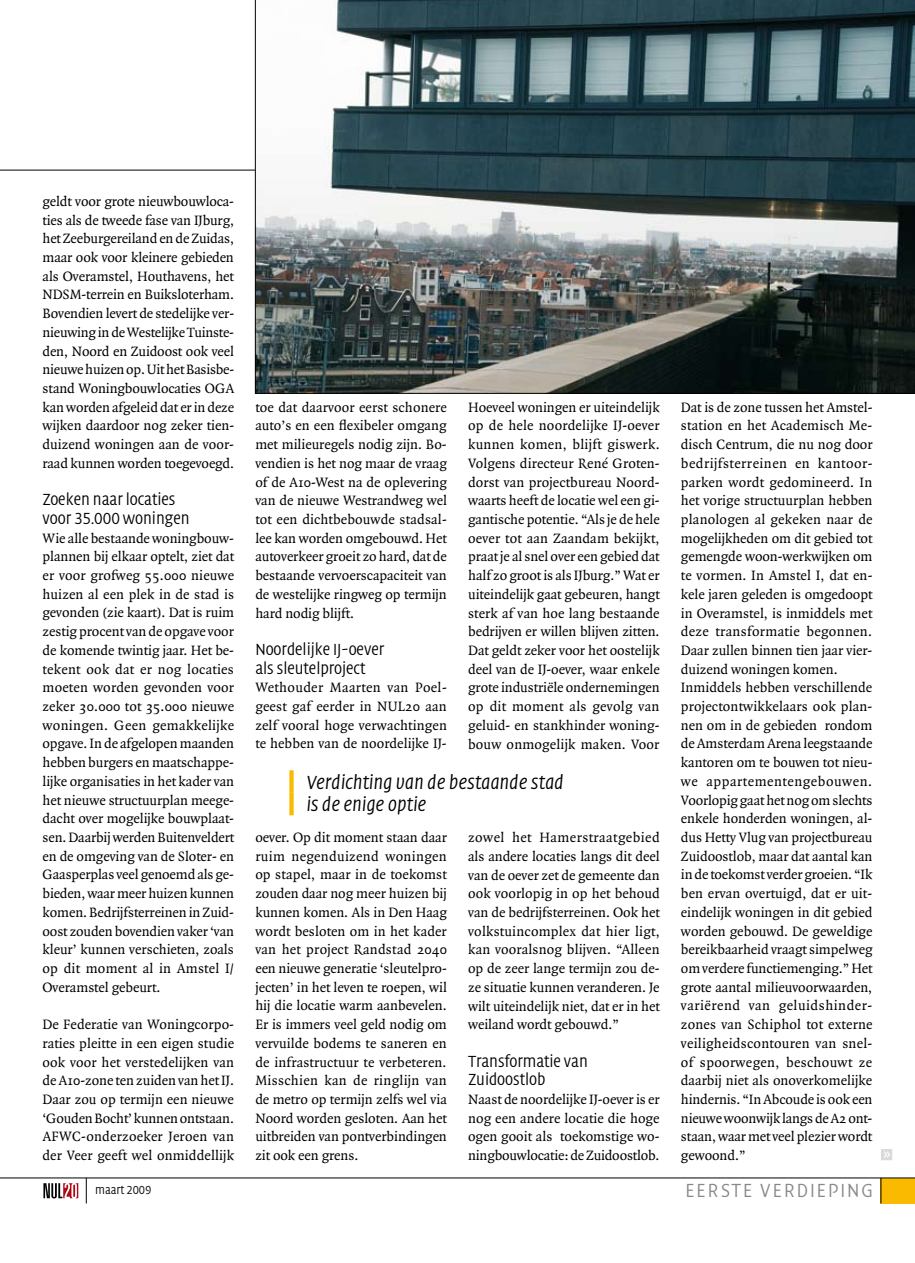
<style>
.page{position:relative;width:915px;height:1263px;background:#fff}
.page>*{position:absolute;margin:0;border:0;box-sizing:border-box;transform-origin:0 0}
.t1{font:italic 300 19.5px/22.5px "Quadraat Head";letter-spacing:-.005em;color:#000}
.t2{font:300 19.5px "Quadraat Head";letter-spacing:.095em;color:#87888a}
.t3{font:300 16.5px/18.8px "Quadraat Head";letter-spacing:-.005em;color:#000}
.t4{font:14.55px/18.8px "Quadraat";letter-spacing:-.005em;color:#000;text-align:justify}
.t5{font:300 12px "Quadraat Head";letter-spacing:-.005em;color:#000}
</style>
<div class="page">
<div style="left:880px;top:1178px;width:34px;height:25px;background:#faba00"></div>
<hr style="left:0;top:170px;width:914px;height:1px;background:#000">
<hr style="left:0;top:1177px;width:914px;height:1px;background:#000">
<svg style="left:86px;top:1178px;width:1px;height:25px"></svg>
<svg style="left:43px;top:1183px;width:35px;height:15px"></svg>
<svg style="left:880px;top:1178px;width:1px;height:25px"></svg>
<svg style="left:255px;top:0;width:659px;height:394px;background:#5c6a6d"></svg>
<svg style="left:289px;top:770px;width:4px;height:23px"></svg>
<svg style="left:289px;top:793px;width:4px;height:22px"></svg>
<svg style="left:881px;top:1149px;width:10px;height:11px"></svg>
<p class="t4" style="left:43px;top:192px;width:193px">geldt voor grote nieuwbouwloca&shy;ties als de tweede fase van IJburg, het Zeeburgereiland en de Zuidas, maar ook voor kleinere gebieden als Overamstel, Houthavens, het NDSM-terrein en Buiksloterham.<br>Bovendien levert de stedelijke ver&shy;nieuwing in de Westelijke Tuinste&shy;den, Noord en Zuidoost ook veel nieuwe huizen op. Uit het Basisbe&shy;stand Woningbouwlocaties OGA kan worden afgeleid dat er in deze wijken daardoor nog zeker tien&shy;duizend woningen aan de voor&shy;raad kunnen worden toegevoegd.</p>
<p class="t3" style="left:43px;top:490px;width:149px">Zoeken naar locaties voor 35.000 woningen</p>
<p class="t4" style="left:43px;top:529px;width:193px">Wie alle bestaande woningbouw&shy;plannen bij elkaar optelt, ziet dat er voor grofweg 55.000 nieuwe huizen al een plek in de stad is gevonden (zie kaart). Dat is ruim zestig procent van de opgave voor de komende twintig jaar. Het be&shy;tekent ook dat er nog locaties moeten worden gevonden voor zeker 30.000 tot 35.000 nieuwe woningen. Geen gemakkelijke opgave. In de afgelopen maanden hebben burgers en maatschappe&shy;lijke organisaties in het kader van het nieuwe structuurplan meege&shy;dacht over mogelijke bouwplaat&shy;sen. Daarbij werden Buitenveldert en de omgeving van de Sloter- en Gaasperplas veel genoemd als ge&shy;bieden, waar meer huizen kunnen komen. Bedrijfsterreinen in Zuid&shy;oost zouden bovendien vaker ‘van kleur’ kunnen verschieten, zoals op dit moment al in Amstel I/ Overamstel gebeurt.</p>
<p class="t4" style="left:43px;top:1015px;width:193px">De Federatie van Woningcorpo&shy;raties pleitte in een eigen studie ook voor het verstedelijken van de A10-zone ten zuiden van het IJ.<br>Daar zou op termijn een nieuwe ‘Gouden Bocht’ kunnen ontstaan.<br>AFWC-onderzoeker Jeroen van der Veer geeft wel onmiddellijk</p>
<p class="t5" style="left:95px;top:1183px;width:58px">maart 2009</p>
<p class="t4" style="left:255px;top:398px;width:193px">toe dat daarvoor eerst schonere auto’s en een flexibeler omgang met milieuregels nodig zijn. Bo&shy;vendien is het nog maar de vraag of de A10-West na de oplevering van de nieuwe Westrandweg wel tot een dichtbebouwde stadsal&shy;lee kan worden omgebouwd. Het autoverkeer groeit zo hard, dat de bestaande vervoerscapaciteit van de westelijke ringweg op termijn hard nodig blijft.</p>
<p class="t3" style="left:255px;top:640px;width:130px">Noordelijke IJ-oever als sleutelproject</p>
<p class="t4" style="left:255px;top:679px;width:193px">Wethouder Maarten van Poel&shy;geest gaf eerder in NUL20 aan zelf vooral hoge verwachtingen te hebben van de noordelijke IJ-</p>
<p class="t4" style="left:468px;top:398px;width:193px">Hoeveel woningen er uiteindelijk op de hele noordelijke IJ-oever kunnen komen, blijft giswerk.<br>Volgens directeur René Groten&shy;dorst van projectbureau Noord&shy;waarts heeft de locatie wel een gi&shy;gantische potentie. “Als je de hele oever tot aan Zaandam bekijkt, praat je al snel over een gebied dat half zo groot is als IJburg.” Wat er uiteindelijk gaat gebeuren, hangt sterk af van hoe lang bestaande bedrijven er willen blijven zitten.<br>Dat geldt zeker voor het oostelijk deel van de IJ-oever, waar enkele grote industriële ondernemingen op dit moment als gevolg van geluid- en stankhinder woning&shy;bouw onmogelijk maken. Voor</p>
<h1 class="t1" style="left:306px;top:771px;width:259px">Verdichting van de bestaande stad is de enige optie</h1>
<p class="t4" style="left:255px;top:828px;width:193px">oever. Op dit moment staan daar ruim negenduizend woningen op stapel, maar in de toekomst zouden daar nog meer huizen bij kunnen komen. Als in Den Haag wordt besloten om in het kader van het project Randstad 2040 een nieuwe generatie ‘sleutelpro&shy;jecten’ in het leven te roepen, wil hij die locatie warm aanbevelen.<br>Er is immers veel geld nodig om vervuilde bodems te saneren en de infrastructuur te verbeteren.<br>Misschien kan de ringlijn van de metro op termijn zelfs wel via Noord worden gesloten. Aan het uitbreiden van pontverbindingen zit ook een grens.</p>
<p class="t4" style="left:468px;top:828px;width:193px">zowel het Hamerstraatgebied als andere locaties langs dit deel van de oever zet de gemeente dan ook voorlopig in op het behoud van de bedrijfsterreinen. Ook het volkstuincomplex dat hier ligt, kan vooralsnog blijven. “Alleen op de zeer lange termijn zou de&shy;ze situatie kunnen veranderen. Je wilt uiteindelijk niet, dat er in het weiland wordt gebouwd.”</p>
<p class="t3" style="left:468px;top:1052px;width:121px">Transformatie van<br>Zuidoostlob</p>
<p class="t4" style="left:468px;top:1090px;width:193px">Naast de noordelijke IJ-oever is er nog een andere locatie die hoge ogen gooit als toekomstige wo&shy;ningbouwlocatie: de Zuidoostlob.</p>
<p class="t4" style="left:680px;top:398px;width:193px;text-align:left">Dat is de zone tussen het Amstel&shy;station en het Academisch Me&shy;disch Centrum, die nu nog door bedrijfsterreinen en kantoor&shy;parken wordt gedomineerd. In het vorige structuurplan hebben planologen al gekeken naar de mogelijkheden om dit gebied tot gemengde woon-werkwijken om te vormen. In Amstel I, dat en&shy;kele jaren geleden is omgedoopt in Overamstel, is inmiddels met deze transformatie begonnen.<br>Daar zullen binnen tien jaar vier&shy;duizend woningen komen.<br>Inmiddels hebben verschillende projectontwikkelaars ook plan&shy;nen om in de gebieden rondom de Amsterdam Arena leegstaande kantoren om te bouwen tot nieu&shy;we appartementengebouwen.<br>Voorlopig gaat het nog om slechts enkele honderden woningen, al&shy;dus Hetty Vlug van projectbureau<br>Zuidoostlob, maar dat aantal kan in de toekomst verder groeien. “Ik ben ervan overtuigd, dat er uit&shy;eindelijk woningen in dit gebied worden gebouwd. De geweldige bereikbaarheid vraagt simpelweg om verdere functiemenging.” Het grote aantal milieuvoorwaarden, variërend van geluidshinder&shy;zones van Schiphol tot externe veiligheidscontouren van snel&shy;of spoorwegen, beschouwt ze daarbij niet als onoverkomelijke hindernis. “In Abcoude is ook een nieuwe woonwijk langs de A2 ont&shy;staan, waar met veel plezier wordt gewoond.”</p>
<h1 class="t2" style="left:685px;top:1179px;width:189px">eerste verdi eping</h1>
</div>
